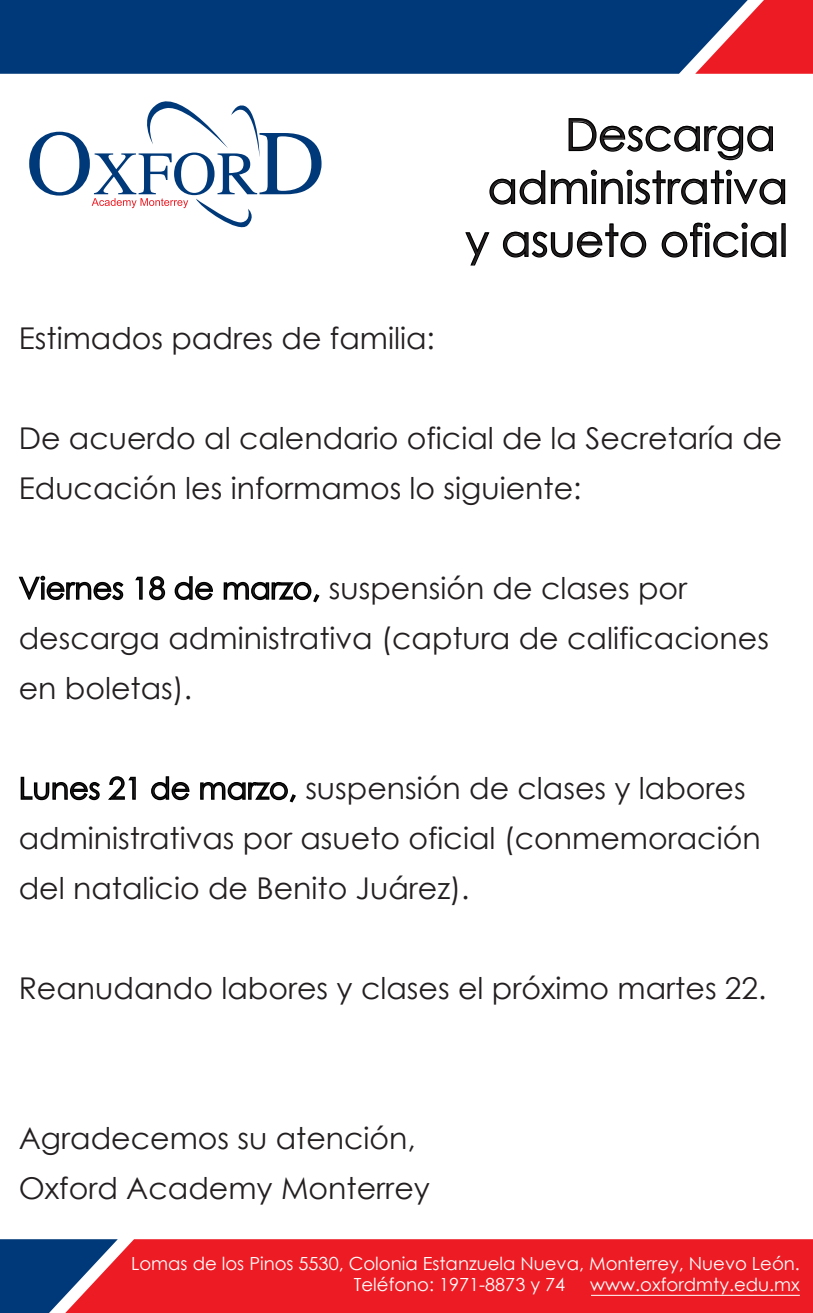
<style>
.page{position:relative;width:813px;height:1313px;background:#fff}
.page>*{position:absolute;margin:0;border:0;box-sizing:border-box;transform-origin:0 0}
.t1{font:44px/53px "Century Gothic";color:#231f20;text-align:right}
.t2{font:30px/50px "Century Gothic";color:#231f20}
.t3{font:18px/21.8px "Century Gothic";color:#fff}
</style>
<div class="page">
<div style="left:0;top:0;width:695px;height:74px;background:#003979"></div>
<svg style="left:695px;top:0;width:117px;height:74px"></svg>
<div style="left:118px;top:1239px;width:694px;height:73px;background:#ed1c24"></div>
<svg style="left:0;top:1239px;width:118px;height:73px"></svg>
<svg style="left:29px;top:101px;width:292px;height:127px"></svg>
<svg style="left:568px;top:118px;width:205px;height:43px"></svg>
<svg style="left:489px;top:169px;width:296px;height:36px"></svg>
<svg style="left:465px;top:232px;width:25px;height:34px"></svg>
<svg style="left:502px;top:223px;width:144px;height:35px"></svg>
<svg style="left:661px;top:222px;width:115px;height:36px"></svg>
<svg style="left:18px;top:575px;width:106px;height:26px"></svg>
<svg style="left:135px;top:576px;width:31px;height:25px"></svg>
<svg style="left:174px;top:576px;width:39px;height:25px"></svg>
<svg style="left:223px;top:581px;width:97px;height:22px"></svg>
<svg style="left:20px;top:776px;width:116px;height:25px"></svg>
<svg style="left:151px;top:776px;width:39px;height:25px"></svg>
<svg style="left:200px;top:782px;width:96px;height:21px"></svg>
<hr style="left:591px;top:1294px;width:208px;height:1px;background:#fff">
<p class="t2" style="left:19px;top:312px;width:417px">Estimados padres de familia:</p>
<h1 class="t1" style="left:465px;top:107px;width:324px">Descarga administrativa y asueto oficial</h1>
<p class="t2" style="left:19px;top:412px;width:765px">De acuerdo al calendario oficial de la Secretaría de<br>Educación les informamos lo siguiente:</p>
<p class="t2" style="left:19px;top:562px;width:751px">Viernes 18 de marzo, suspensión de clases por descarga administrativa (captura de calificaciones en boletas).</p>
<p class="t2" style="left:19px;top:762px;width:743px">Lunes 21 de marzo, suspensión de clases y labores administrativas por asueto oficial (conmemoración del natalicio de Benito Juárez).</p>
<p class="t2" style="left:19px;top:962px;width:749px">Reanudando labores y clases el próximo martes 22.</p>
<p class="t2" style="left:19px;top:1112px;width:412px">Agradecemos su atención,<br>Oxford Academy Monterrey</p>
<p class="t3" style="left:354px;top:1252px;width:447px;text-indent:-223px">Lomas de los Pinos 5530, Colonia Estanzuela Nueva, Monterrey, Nuevo León.<br>Teléfono: 1971-8873 y 74</p>
<p class="t3" style="left:590px;top:1273px;width:211px">www.oxfordmty.edu.mx</p>
</div>
